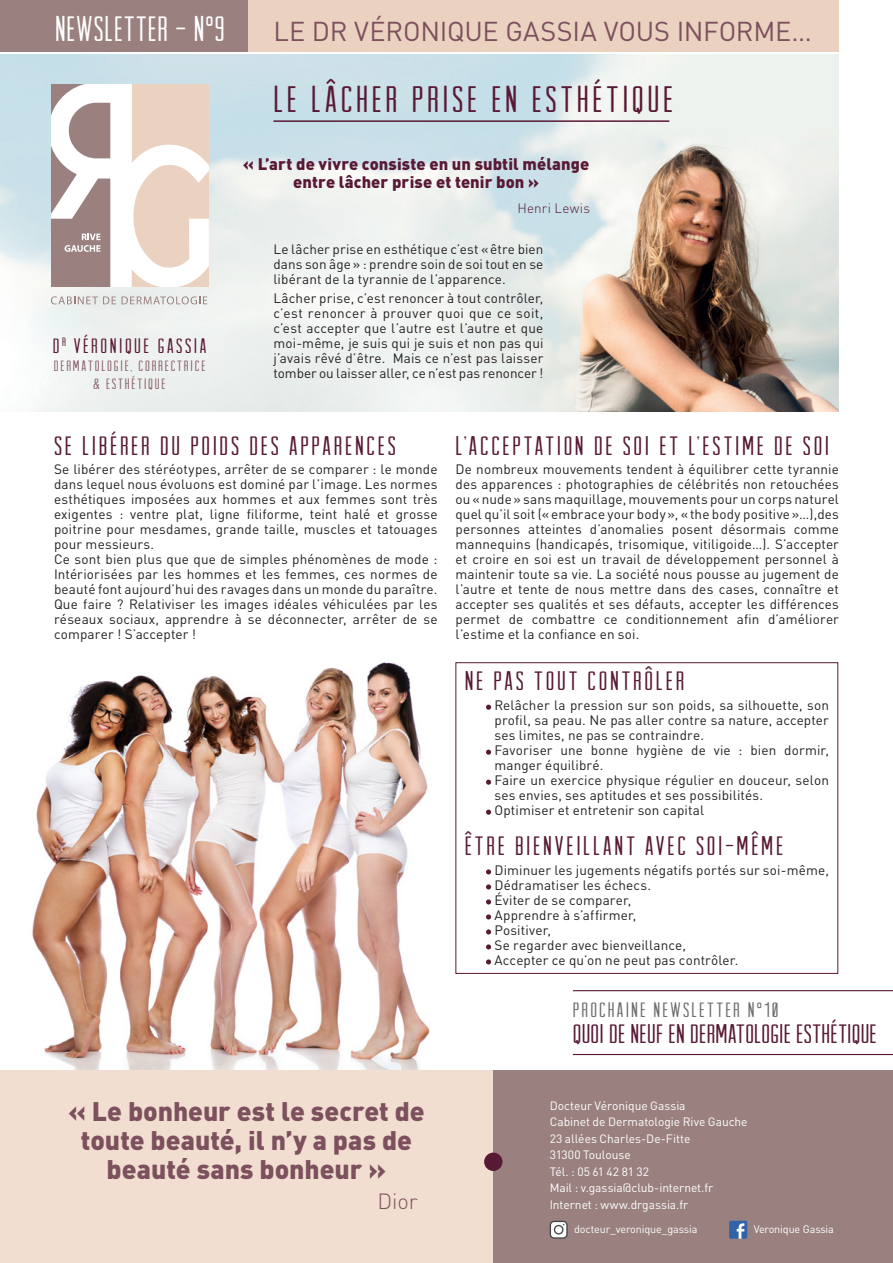
<style>
.page{position:relative;width:893px;height:1263px;background:#fff}
.page>*{position:absolute;margin:0;border:0;box-sizing:border-box;transform-origin:0 0}
.t1{font:37.5px "Arvil Sans";letter-spacing:.1em;color:#581935}
.t2{font:35.7px "Arvil Sans";letter-spacing:.035em;color:#fff;scale:.92 1}
.t3{font:27px "Arvil Sans";letter-spacing:.1em;color:#581935}
.t4{font:27px "Arvil Sans";letter-spacing:.01em;color:#581935}
.t5{font:27px "DIN";letter-spacing:-.005em;color:#7c505d}
.t6{font:900 26.55px/29px "DIN";color:#7c505d;text-align:center}
.t7{font:300 21.75px "DIN";color:#7c505d}
.t8{font:21px "Arvil Sans";letter-spacing:.105em;color:#6c6d70}
.t9{font:21px "Arvil Sans";letter-spacing:.12em;color:#581935}
.t10{font:900 16.5px/18px "DIN";letter-spacing:.005em;color:#581935;text-align:center}
.t11{font:15.15px/18.1px "Arvil Sans";letter-spacing:.12em;color:#8a616d;text-align:center}
.t12{font:13.5px/15px "DIN";letter-spacing:.01em;color:#231f20;text-align:justify}
.t13{font:300 13.5px "DIN";letter-spacing:.015em;color:#581935}
.t14{font:12px "DIN";letter-spacing:-.005em;color:#fff}
.t15{font:10.8px "DIN";letter-spacing:-.01em;color:#fff}
</style>
<div class="page">
<img style="left:0;top:662px;width:534px;height:409px">
<img style="left:0;top:54px;width:839px;height:357px">
<div style="left:249px;top:0;width:590px;height:51px;background:#ebd2c0"></div>
<div style="left:0;top:1071px;width:574px;height:192px;background:#f1ded0"></div>
<div style="left:493px;top:1071px;width:400px;height:192px;background:#9a8180"></div>
<div style="left:0;top:0;width:248px;height:51px;background:#9a8180"></div>
<div style="left:456px;top:663px;width:382px;height:310px;background:#fff"></div>
<svg style="left:486px;top:705px;width:5px;height:5px"></svg>
<svg style="left:486px;top:750px;width:5px;height:5px"></svg>
<svg style="left:486px;top:780px;width:5px;height:5px"></svg>
<svg style="left:486px;top:810px;width:5px;height:5px"></svg>
<svg style="left:486px;top:869px;width:5px;height:5px"></svg>
<svg style="left:486px;top:884px;width:5px;height:5px"></svg>
<svg style="left:486px;top:899px;width:5px;height:5px"></svg>
<svg style="left:486px;top:914px;width:5px;height:5px"></svg>
<svg style="left:486px;top:929px;width:5px;height:5px"></svg>
<svg style="left:486px;top:944px;width:5px;height:5px"></svg>
<svg style="left:486px;top:959px;width:5px;height:5px"></svg>
<div style="left:455px;top:662px;width:383px;height:312px;border:1px solid #581935"></div>
<div style="left:484px;top:1152px;width:18px;height:19px;background:#581935;border-radius:50%"></div>
<svg style="left:51px;top:85px;width:157px;height:202px"></svg>
<svg style="left:51px;top:296px;width:65px;height:8px"></svg>
<svg style="left:122px;top:296px;width:85px;height:8px"></svg>
<svg style="left:550px;top:1221px;width:18px;height:18px"></svg>
<div style="left:729px;top:1221px;width:18px;height:18px;background:#3263a9;border-radius:2px"></div>
<svg style="left:737px;top:1223px;width:7px;height:16px"></svg>
<hr style="left:273px;top:120px;width:396px;height:2px;background:#581935">
<hr style="left:573px;top:1054px;width:320px;height:1px;background:#581935">
<hr style="left:573px;top:990px;width:320px;height:1px;background:#581935">
<p class="t2" style="left:55px;top:10px;width:186px">NEWSLETTER - N°9</p>
<p class="t9" style="left:53px;top:334px;width:155px">D<sup>R</sup> VÉRONIQUE GASSIA</p>
<p class="t11" style="left:54px;top:356px;width:153px">DERMATOLOGIE, CORRECTRICE &amp; ESTHÉTIQUE</p>
<p class="t5" style="left:273px;top:14px;width:540px">LE DR VÉRONIQUE GASSIA VOUS INFORME…</p>
<p class="t1" style="left:273px;top:78px;width:401px">LE LÂCHER PRISE EN ESTHÉTIQUE</p>
<p class="t10" style="left:243px;top:154px;width:348px">« L’art de vivre consiste en un subtil mélange entre lâcher prise et tenir bon »</p>
<p class="t13" style="left:517px;top:199px;width:74px">Henri Lewis</p>
<p class="t12" style="left:273px;top:242px;width:272px">Le lâcher prise en esthétique c’est «être bien dans son âge» : prendre soin de soi tout en se libérant de la tyrannie de l’apparence.</p>
<p class="t12" style="left:273px;top:291px;width:272px">Lâcher prise, c’est renoncer à tout contrôler, c’est renoncer à prouver quoi que ce soit, c’est accepter que l’autre est l’autre et que moi-même, je suis qui je suis et non pas qui j’avais rêvé d’être. Mais ce n’est pas laisser tomber ou laisser aller, ce n’est pas renoncer !</p>
<p class="t3" style="left:54px;top:431px;width:343px">SE LIBÉRER DU POIDS DES APPARENCES</p>
<p class="t12" style="left:54px;top:461px;width:385px">Se libérer des stéréotypes, arrêter de se comparer : le monde dans lequel nous évoluons est dominé par l’image. Les normes esthétiques imposées aux hommes et aux femmes sont très exigentes : ventre plat, ligne filiforme, teint halé et grosse poitrine pour mesdames, grande taille, muscles et tatouages pour messieurs.</p>
<p class="t12" style="left:54px;top:551px;width:385px">Ce sont bien plus que que de simples phénomènes de mode :<br>Intériorisées par les hommes et les femmes, ces normes de beauté font aujourd’hui des ravages dans un monde du paraître.</p>
<p class="t12" style="left:54px;top:596px;width:385px">Que faire ? Relativiser les images idéales véhiculées par les réseaux sociaux, apprendre à se déconnecter, arrêter de se comparer ! S’accepter !</p>
<p class="t3" style="left:455px;top:431px;width:375px">L’ACCEPTATION DE SOI ET L’ESTIME DE SOI</p>
<p class="t12" style="left:455px;top:461px;width:385px">De nombreux mouvements tendent à équilibrer cette tyrannie des apparences : photographies de célébrités non retouchées ou «nude» sans maquillage, mouvements pour un corps naturel quel qu’il soit («embrace your body», «the body positive»…),des personnes atteintes d’anomalies posent désormais comme mannequins (handicapés, trisomique, vitiligoide…). S’accepter et croire en soi est un travail de développement personnel à maintenir toute sa vie. La société nous pousse au jugement de l’autre et tente de nous mettre dans des cases, connaître et accepter ses qualités et ses défauts, accepter les différences permet de combattre ce conditionnement afin d’améliorer l’estime et la confiance en soi.</p>
<p class="t3" style="left:465px;top:666px;width:221px">NE PAS TOUT CONTRÔLER</p>
<p class="t12" style="left:494px;top:697px;width:336px">Relâcher la pression sur son poids, sa silhouette, son profil, sa peau. Ne pas aller contre sa nature, accepter ses limites, ne pas se contraindre.</p>
<p class="t12" style="left:494px;top:742px;width:336px">Favoriser une bonne hygiène de vie : bien dormir, manger équilibré.</p>
<p class="t12" style="left:494px;top:772px;width:336px">Faire un exercice physique régulier en douceur, selon ses envies, ses aptitudes et ses possibilités.</p>
<p class="t12" style="left:494px;top:802px;width:211px">Optimiser et entretenir son capital</p>
<p class="t3" style="left:465px;top:831px;width:320px">ÊTRE BIENVEILLANT AVEC SOI-MÊME</p>
<p class="t12" style="left:494px;top:862px;width:336px">Diminuer les jugements négatifs portés sur soi-même,</p>
<p class="t12" style="left:494px;top:877px;width:158px">Dédramatiser les échecs.</p>
<p class="t12" style="left:494px;top:892px;width:138px">Éviter de se comparer,</p>
<p class="t12" style="left:494px;top:907px;width:144px">Apprendre à s’affirmer,</p>
<p class="t12" style="left:494px;top:922px;width:58px">Positiver,</p>
<p class="t12" style="left:494px;top:937px;width:193px">Se regarder avec bienveillance,</p>
<p class="t12" style="left:494px;top:952px;width:245px">Accepter ce qu’on ne peut pas contrôler.</p>
<p class="t8" style="left:573px;top:998px;width:207px">PROCHAINE NEWSLETTER N°10</p>
<p class="t4" style="left:573px;top:1018px;width:305px">QUOI DE NEUF EN DERMATOLOGIE ESTHÉTIQUE</p>
<p class="t6" style="left:68px;top:1095px;width:358px">« Le bonheur est le secret de toute beauté, il n’y a pas de beauté sans bonheur »</p>
<p class="t7" style="left:378px;top:1188px;width:41px">Dior</p>
<p class="t14" style="left:550px;top:1098px;width:137px">Docteur Véronique Gassia</p>
<p class="t14" style="left:550px;top:1114px;width:199px">Cabinet de Dermatologie Rive Gauche</p>
<p class="t14" style="left:550px;top:1131px;width:142px">23 allées Charles-De-Fitte</p>
<p class="t14" style="left:550px;top:1147px;width:83px">31300 Toulouse</p>
<p class="t14" style="left:550px;top:1164px;width:101px">Tél. : 05 61 42 81 32</p>
<p class="t14" style="left:550px;top:1180px;width:165px">Mail : v.gassia@club-internet.fr</p>
<p class="t14" style="left:550px;top:1197px;width:140px">Internet : www.drgassia.fr</p>
<p class="t15" style="left:574px;top:1223px;width:125px">docteur_veronique_gassia</p>
<p class="t15" style="left:754px;top:1223px;width:82px">Veronique Gassia</p>
</div>
